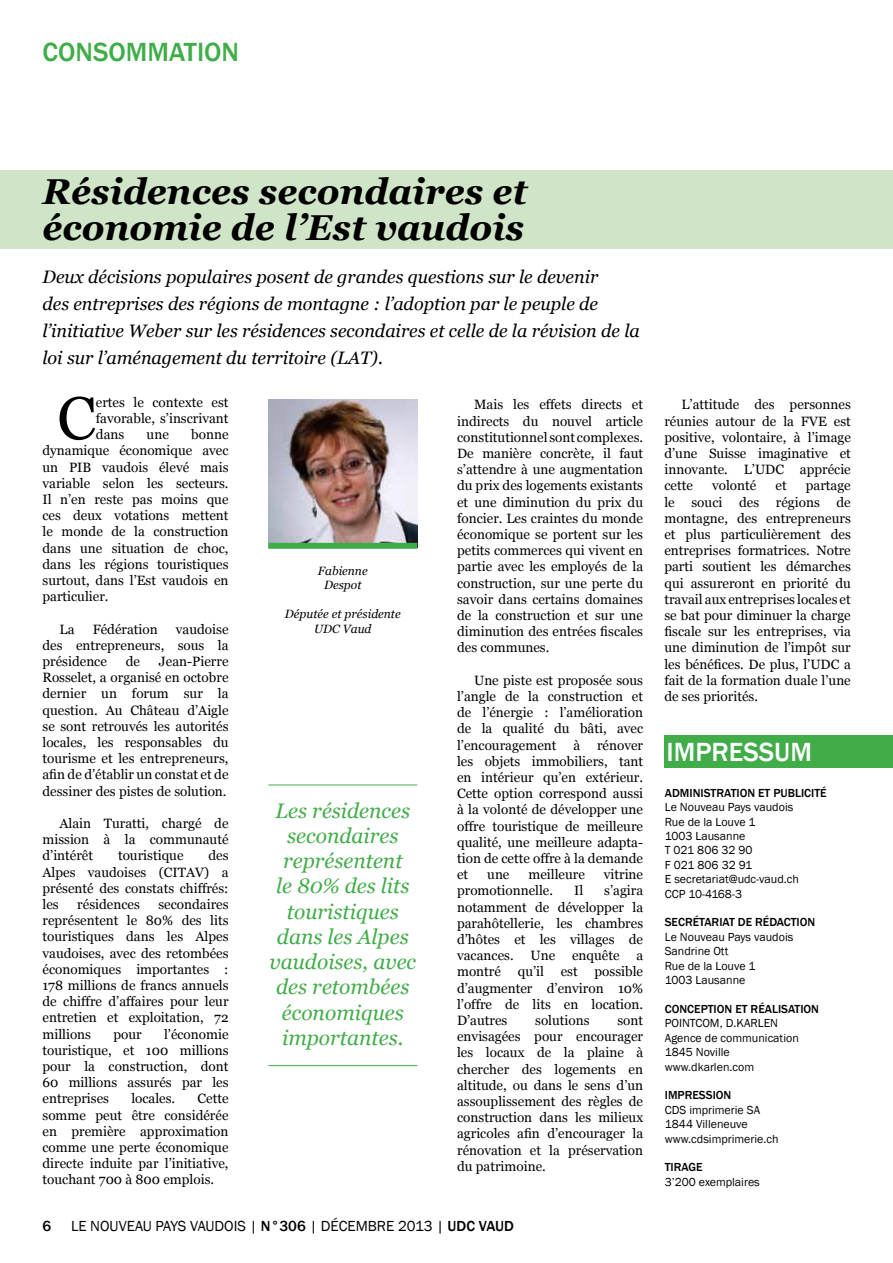
<style>
.page{position:relative;width:893px;height:1263px;background:#fff}
.page>*{position:absolute;margin:0;border:0;box-sizing:border-box;transform-origin:0 0}
.t1{font:60.3px "Georgia";color:#000}
.t2{font:italic 700 36px/36px "Georgia";color:#000}
.t3{font:500 27px "Franklin Gothic";color:#41ad49}
.t4{font:500 27px "Franklin Gothic";color:#fff}
.t5{font:italic 21px/25.2px "Georgia";color:#41ad49;text-align:center}
.t6{font:italic 18px/27px "Georgia";color:#000}
.t7{font:15px "Franklin Gothic";color:#000}
.t8{font:500 15px "Franklin Gothic";color:#000}
.t9{font:13.5px/16.2px "Georgia";color:#000;text-align:justify}
.t10{font:12px/14.4px "Franklin Gothic";color:#000}
.t11{font:500 12px "Franklin Gothic";color:#000}
.t12{font:italic 12px/14.4px "Georgia";color:#000;text-align:center}
.s1{font-weight:500}
</style>
<div class="page">
<div style="left:0;top:170px;width:893px;height:79px;background:#d0e4c8"></div>
<img style="left:268px;top:399px;width:149px;height:144px">
<div style="left:268px;top:543px;width:149px;height:6px;background:#41ad49"></div>
<hr style="left:268px;top:784px;width:149px;height:1px;background:#41ad49">
<hr style="left:268px;top:1065px;width:149px;height:1px;background:#41ad49">
<div style="left:664px;top:735px;width:229px;height:33px;background:#41ad49"></div>
<h3 class="t3" style="left:43px;top:36px;width:198px">CONSOMMATION</h3>
<h2 class="t2" style="left:43px;top:173px;width:486px">Résidences secondaires et économie de l’Est vaudois</h2>
<p class="t6" style="left:43px;top:263px;width:599px">Deux décisions populaires posent de grandes questions sur le devenir<br>des entreprises des régions de montagne : l’adoption par le peuple de l’initiative Weber sur les résidences secondaires et celle de la révision de la loi sur l’aménagement du territoire (LAT).</p>
<p class="t9" style="left:457px;top:397px;width:188px;text-indent:17px">Mais les effets directs et indirects du nouvel article constitutionnel sont complexes.<br>De manière concrète, il faut s’attendre à une augmentation du prix des logements existants et une diminution du prix du foncier. Les craintes du monde économique se portent sur les petits commerces qui vivent en partie avec les employés de la construction, sur une perte du savoir dans certains domaines de la construction et sur une diminution des entrées fiscales des communes.</p>
<p class="t9" style="left:457px;top:672px;width:188px;text-indent:17px">Une piste est proposée sous l’angle de la construction et de l’énergie : l’amélioration de la qualité du bâti, avec l’encouragement</p>
<h1 class="t1" style="left:57px;top:382px;width:40px">C</h1>
<p class="t9" style="left:96px;top:394px;width:134px">ertes le contexte est favorable, s’inscrivant dans</p>
<p class="t9" style="left:43px;top:427px;width:188px;text-indent:149px">bonne dynamique économique avec un PIB vaudois élevé mais variable selon les secteurs.<br>Il n’en reste pas moins que ces deux votations mettent le monde de la construction dans une situation de choc, dans les régions touristiques surtout, dans l’Est vaudois en particulier.</p>
<p class="t9" style="left:60px;top:621px;width:16px">La</p>
<p class="t9" style="left:93px;top:621px;width:67px">Fédération</p>
<p class="t9" style="left:147px;top:427px;width:24px">une</p>
<p class="t12" style="left:318px;top:564px;width:51px">Fabienne<br>Despot</p>
<p class="t12" style="left:285px;top:607px;width:117px">Députée et présidente<br>UDC Vaud</p>
<p class="t9" style="left:43px;top:621px;width:188px;text-indent:133px">vaudoise des entrepreneurs, sous la présidence</p>
<p class="t9" style="left:126px;top:653px;width:16px">de</p>
<p class="t9" style="left:43px;top:653px;width:188px;text-indent:116px">Jean-Pierre Rosselet, a organisé en octobre dernier un forum sur la question. Au Château d’Aigle se sont retrouvés les autorités locales, les responsables du tourisme et les entrepreneurs, afin de d’établir un constat et de dessiner des pistes de solution.</p>
<p class="t9" style="left:43px;top:815px;width:188px;text-indent:17px">Alain Turatti, chargé de mission à la communauté d’intérêt</p>
<p class="t9" style="left:457px;top:737px;width:188px;text-indent:140px">rénover les objets immobiliers, tant en intérieur qu’en extérieur.<br>Cette option correspond aussi à la volonté de développer une offre touristique de meilleure qualité, une meilleure adapta&shy;tion de cette offre à la demande et</p>
<p class="t9" style="left:573px;top:737px;width:8px">à</p>
<h3 class="t5" style="left:270px;top:798px;width:148px">Les résidences secondaires représentent<br>le 80% des lits touristiques dans les Alpes vaudoises, avec des retombées économiques importantes.</h3>
<p class="t9" style="left:43px;top:848px;width:188px;text-indent:166px">des Alpes vaudoises (CITAV) a présenté des constats chiffrés: les</p>
<p class="t9" style="left:118px;top:848px;width:67px">touristique</p>
<p class="t9" style="left:487px;top:867px;width:24px">une</p>
<p class="t9" style="left:528px;top:867px;width:58px">meilleure</p>
<p class="t9" style="left:604px;top:867px;width:41px">vitrine</p>
<p class="t9" style="left:457px;top:883px;width:97px">promotionnelle.</p>
<p class="t9" style="left:574px;top:883px;width:11px">Il</p>
<p class="t9" style="left:457px;top:883px;width:188px;text-indent:147px">s’agira notamment de développer la parahôtellerie, les chambres d’hôtes et les villages de vacances. Une enquête a montré qu’il est possible d’augmenter d’environ 10% l’offre de lits en location.<br>D’autres</p>
<p class="t9" style="left:43px;top:896px;width:188px;text-indent:116px">secondaires représentent le 80% des lits touristiques dans les Alpes vaudoises, avec des retombées économiques importantes :<br>178 millions de francs annuels de chiffre d’affaires pour leur entretien et exploitation, 72 millions</p>
<p class="t9" style="left:77px;top:896px;width:64px">résidences</p>
<p class="t9" style="left:535px;top:1012px;width:56px">solutions</p>
<p class="t9" style="left:457px;top:1012px;width:188px;text-indent:160px">sont envisagées pour encourager les locaux de la plaine à chercher des logements en altitude, ou dans le sens d’un assouplissement des règles de construction dans les milieux agricoles afin d’encourager la rénovation et la préservation du patrimoine.</p>
<p class="t9" style="left:43px;top:1026px;width:188px;text-indent:122px">l’économie touristique, et 100 millions pour la construction, dont 60 millions assurés par les entreprises</p>
<p class="t9" style="left:113px;top:1026px;width:30px">pour</p>
<p class="t9" style="left:131px;top:1091px;width:45px">locales.</p>
<p class="t9" style="left:43px;top:1091px;width:188px;text-indent:155px">Cette somme peut être considérée en première approximation comme une perte économique directe induite par l’initiative, touchant 700 à 800 emplois.</p>
<p class="t8" style="left:43px;top:1217px;width:10px">6</p>
<p class="t7" style="left:71px;top:1217px;width:444px">Le nouveau Pays Vaudois | <span class="s1">N°306</span> | DÉCEMBRE 2013 | <span class="s1">UDC VAUD</span></p>
<p class="t9" style="left:664px;top:397px;width:188px;text-indent:17px">L’attitude des personnes réunies autour de la FVE est positive, volontaire, à l’image d’une Suisse imaginative et innovante. L’UDC apprécie cette</p>
<p class="t9" style="left:712px;top:478px;width:46px">volonté</p>
<p class="t9" style="left:775px;top:478px;width:13px">et</p>
<p class="t9" style="left:664px;top:478px;width:188px;text-indent:141px">partage le souci des régions de montagne, des entrepreneurs et plus particulièrement des entreprises formatrices. Notre parti soutient les démarches qui assureront en priorité du travail aux entreprises locales et se bat pour diminuer la charge fiscale sur les entreprises, via une diminution de l’impôt sur les bénéfices. De plus, l’UDC a fait de la formation duale l’une de ses priorités.</p>
<h3 class="t4" style="left:666px;top:735px;width:147px">IMPRESSUM</h3>
<p class="t11" style="left:665px;top:785px;width:163px">ADMINISTRATION ET PUBLICITÉ</p>
<p class="t10" style="left:665px;top:800px;width:136px">Le N ouveau Pays vaudois<br>Rue de la Louve 1<br>1003 Lausanne<br>T 021 806 32 90<br>F 021 806 32 91<br>E secretariat@udc-vaud.ch<br>CCP 10-4168-3</p>
<p class="t11" style="left:665px;top:915px;width:152px">SECRÉTARIAT DE RÉDACTION</p>
<p class="t10" style="left:665px;top:930px;width:130px">Le N ouveau Pays vaudois<br>Sandrine Ott<br>Rue de la Louve 1<br>1003 Lausanne</p>
<p class="t11" style="left:665px;top:1001px;width:156px">CONCEPTION ET RÉALISATION</p>
<p class="t10" style="left:665px;top:1016px;width:136px">POINTCOM, D.KARLEN<br>Agence de communication<br>1845 N oville www.dkarlen.com</p>
<p class="t11" style="left:665px;top:1088px;width:68px">IMPRESSION</p>
<p class="t10" style="left:665px;top:1103px;width:115px">CDS imprimerie SA<br>1844 Villeneuve www.cdsimprimerie.ch</p>
<p class="t11" style="left:665px;top:1160px;width:39px">TIRAGE</p>
<p class="t10" style="left:665px;top:1175px;width:97px">3’200 exemplaires</p>
</div>
